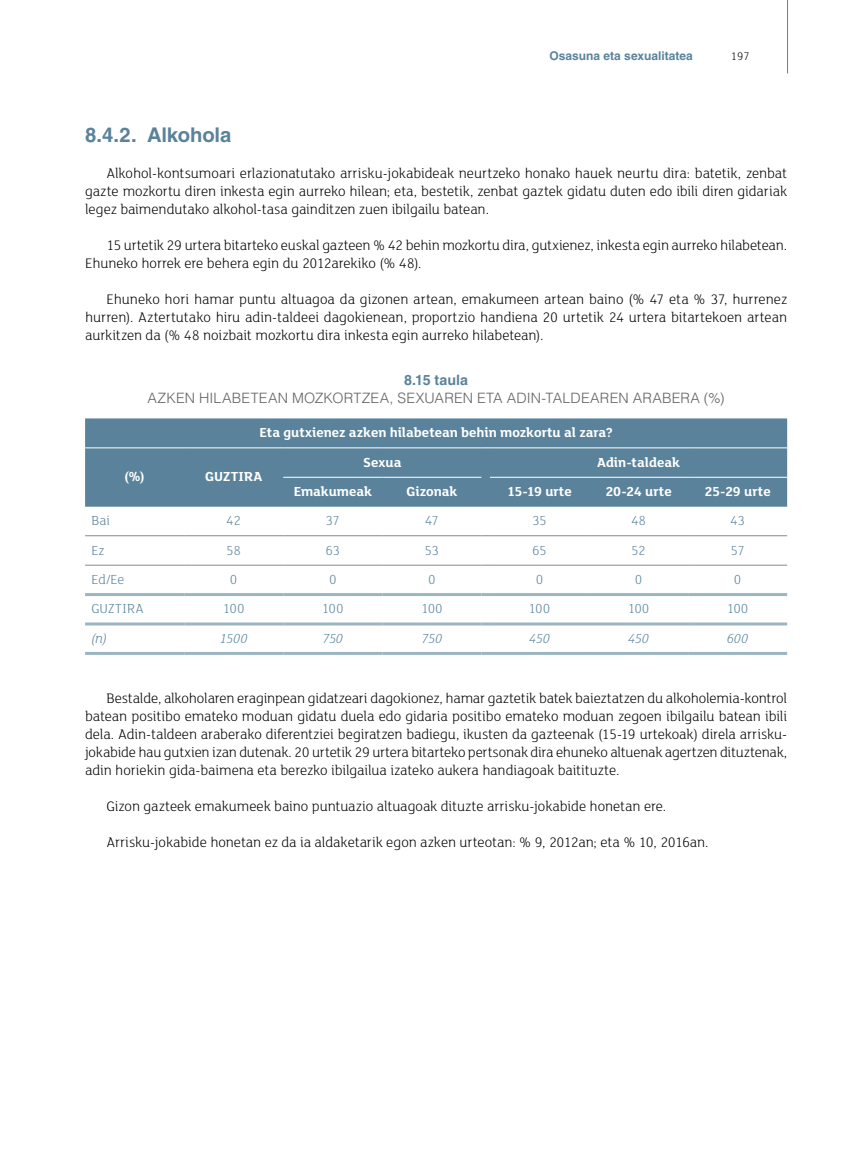
<style>
.page{position:relative;width:851px;height:1149px;background:#fff}
.page>*{position:absolute;margin:0;border:0;box-sizing:border-box;transform-origin:0 0}
._1_1_1_TERCER_NIVEL{font:700 20.25px "Helvetica LT Std";letter-spacing:-.005em;color:#5a839b}
.TEXTO_GENERAL{font:300 15px/18px "FS Lola";letter-spacing:-.01em;color:#000;text-align:justify}
.CABECERA{font:700 14.25px "FS Lola";color:#fff}
.GRAFICO_Y_TABLA_TITU{font:300 14.25px "Helvetica LT Std";letter-spacing:.015em;color:#626262}
.TEXTO{font:300 14.25px "FS Lola";letter-spacing:-.02em;color:#5a839b}
.TEXTO-2{font:italic 300 14.25px "FS Lola";letter-spacing:-.015em;color:#5a839b}
.GRAFICO_Y_TABLA{font:700 14.25px "Helvetica LT Std";color:#5a839b}
.TEXTO-3{font:300 14.25px "FS Lola";letter-spacing:.01em;color:#5a839b}
.t1{font:700 12px "Helvetica LT Std";color:#5a839b}
.t2{font:300 12px "FS Lola";color:#000}
</style>
<div class="page">
<hr style="left:787px;top:0;width:1px;height:73px;background:#5a839b">
<div style="left:85px;top:418px;width:702px;height:88px;background:#5a839b"></div>
<hr style="left:85px;top:535px;width:99px;height:1px;background:#898989">
<hr style="left:184px;top:535px;width:99px;height:1px;background:#898989">
<hr style="left:283px;top:535px;width:99px;height:1px;background:#898989">
<hr style="left:382px;top:535px;width:99px;height:1px;background:#898989">
<hr style="left:490px;top:535px;width:99px;height:1px;background:#898989">
<hr style="left:589px;top:535px;width:99px;height:1px;background:#898989">
<hr style="left:688px;top:535px;width:99px;height:1px;background:#898989">
<hr style="left:85px;top:593px;width:99px;height:3px;background:#9cb5c3">
<hr style="left:184px;top:593px;width:99px;height:3px;background:#9cb5c3">
<hr style="left:283px;top:593px;width:99px;height:3px;background:#9cb5c3">
<hr style="left:382px;top:593px;width:99px;height:3px;background:#9cb5c3">
<svg style="left:481px;top:593px;width:9px;height:3px"></svg>
<hr style="left:490px;top:593px;width:99px;height:3px;background:#9cb5c3">
<hr style="left:589px;top:593px;width:99px;height:3px;background:#9cb5c3">
<hr style="left:688px;top:593px;width:99px;height:3px;background:#9cb5c3">
<hr style="left:85px;top:622px;width:99px;height:3px;background:#9cb5c3">
<hr style="left:184px;top:622px;width:99px;height:3px;background:#9cb5c3">
<hr style="left:283px;top:622px;width:99px;height:3px;background:#9cb5c3">
<hr style="left:382px;top:622px;width:99px;height:3px;background:#9cb5c3">
<svg style="left:481px;top:622px;width:9px;height:3px"></svg>
<hr style="left:490px;top:622px;width:99px;height:3px;background:#9cb5c3">
<hr style="left:589px;top:622px;width:99px;height:3px;background:#9cb5c3">
<hr style="left:688px;top:622px;width:99px;height:3px;background:#9cb5c3">
<hr style="left:85px;top:447px;width:99px;height:1px;background:#fff">
<hr style="left:184px;top:447px;width:99px;height:1px;background:#fff">
<hr style="left:283px;top:447px;width:99px;height:1px;background:#fff">
<hr style="left:382px;top:447px;width:99px;height:1px;background:#fff">
<hr style="left:490px;top:447px;width:99px;height:1px;background:#fff">
<hr style="left:589px;top:447px;width:99px;height:1px;background:#fff">
<hr style="left:688px;top:447px;width:99px;height:1px;background:#fff">
<hr style="left:283px;top:477px;width:99px;height:1px;background:#fff">
<hr style="left:382px;top:477px;width:99px;height:1px;background:#fff">
<hr style="left:490px;top:477px;width:99px;height:1px;background:#fff">
<hr style="left:589px;top:477px;width:99px;height:1px;background:#fff">
<hr style="left:688px;top:477px;width:99px;height:1px;background:#fff">
<hr style="left:85px;top:564px;width:99px;height:1px;background:#898989">
<hr style="left:184px;top:564px;width:99px;height:1px;background:#898989">
<hr style="left:283px;top:564px;width:99px;height:1px;background:#898989">
<hr style="left:382px;top:564px;width:99px;height:1px;background:#898989">
<hr style="left:490px;top:564px;width:99px;height:1px;background:#898989">
<hr style="left:589px;top:564px;width:99px;height:1px;background:#898989">
<hr style="left:688px;top:564px;width:99px;height:1px;background:#898989">
<hr style="left:85px;top:651px;width:99px;height:3px;background:#9cb5c3">
<hr style="left:184px;top:651px;width:99px;height:3px;background:#9cb5c3">
<hr style="left:283px;top:651px;width:99px;height:3px;background:#9cb5c3">
<hr style="left:382px;top:651px;width:99px;height:3px;background:#9cb5c3">
<svg style="left:481px;top:652px;width:9px;height:2px"></svg>
<hr style="left:490px;top:651px;width:99px;height:3px;background:#9cb5c3">
<hr style="left:589px;top:651px;width:99px;height:3px;background:#9cb5c3">
<hr style="left:688px;top:651px;width:99px;height:3px;background:#9cb5c3">
<p class="t1" style="left:549px;top:48px;width:145px">Osasuna eta sexualitatea</p>
<p class="t2" style="left:730px;top:49px;width:21px">197</p>
<p class="_1_1_1_TERCER_NIVEL" style="left:85px;top:123px;width:148px">8.4.2. Alkohola</p>
<p class="TEXTO_GENERAL" style="left:85px;top:165px;width:703px;text-indent:21px">Alkohol-kontsumoari erlazionatutako arrisku-jokabideak neurtzeko honako hauek neurtu dira: batetik, zenbat gazte mozkortu diren inkesta egin aurreko hilean; eta, bestetik, zenbat gaztek gidatu duten edo ibili diren gidariak legez baimendutako alkohol-tasa gainditzen zuen ibilgailu batean.</p>
<p class="TEXTO_GENERAL" style="left:85px;top:237px;width:703px;text-indent:21px">15 urtetik 29 urtera bitarteko euskal gazteen % 42 behin mozkortu dira, gutxienez, inkesta egin aurreko hilabetean.<br>Ehuneko horrek ere behera egin du 2012arekiko (% 48).</p>
<p class="TEXTO_GENERAL" style="left:85px;top:291px;width:703px;text-indent:21px">Ehuneko hori hamar puntu altuagoa da gizonen artean, emakumeen artean baino (% 47 eta % 37, hurrenez hurren). Aztertutako hiru adin-taldeei dagokienean, proportzio handiena 20 urtetik 24 urtera bitartekoen artean aurkitzen da (% 48 noizbait mozkortu dira inkesta egin aurreko hilabetean).</p>
<p class="GRAFICO_Y_TABLA" style="left:404px;top:371px;width:66px">8.15 taula</p>
<p class="GRAFICO_Y_TABLA_TITU" style="left:147px;top:389px;width:578px">AZKEN HILABETEAN MOZKORTZEA, SEXUAREN ETA ADIN-TALDEAREN ARABERA (%)</p>
<p class="CABECERA" style="left:259px;top:424px;width:355px">Eta gutxienez azken hilabetean behin mozkortu al zara?</p>
<p class="CABECERA" style="left:124px;top:468px;width:22px">(%)</p>
<p class="CABECERA" style="left:205px;top:468px;width:58px">GUZTIRA</p>
<p class="CABECERA" style="left:363px;top:453px;width:40px">Sexua</p>
<p class="CABECERA" style="left:597px;top:453px;width:84px">Adin-taldeak</p>
<p class="CABECERA" style="left:293px;top:483px;width:80px">Emakumeak</p>
<p class="CABECERA" style="left:406px;top:483px;width:52px">Gizonak</p>
<p class="CABECERA" style="left:507px;top:483px;width:66px">15-19 urte</p>
<p class="CABECERA" style="left:605px;top:483px;width:68px">20-24 urte</p>
<p class="CABECERA" style="left:704px;top:483px;width:68px">25-29 urte</p>
<p class="TEXTO" style="left:91px;top:512px;width:20px">Bai</p>
<p class="TEXTO" style="left:226px;top:512px;width:16px">42</p>
<p class="TEXTO" style="left:325px;top:512px;width:16px">37</p>
<p class="TEXTO" style="left:424px;top:512px;width:16px">47</p>
<p class="TEXTO" style="left:532px;top:512px;width:16px">35</p>
<p class="TEXTO" style="left:631px;top:512px;width:17px">48</p>
<p class="TEXTO" style="left:730px;top:512px;width:16px">43</p>
<p class="TEXTO" style="left:91px;top:541px;width:15px">Ez</p>
<p class="TEXTO" style="left:226px;top:541px;width:16px">58</p>
<p class="TEXTO" style="left:325px;top:541px;width:16px">63</p>
<p class="TEXTO" style="left:424px;top:541px;width:16px">53</p>
<p class="TEXTO" style="left:532px;top:541px;width:16px">65</p>
<p class="TEXTO" style="left:631px;top:541px;width:16px">52</p>
<p class="TEXTO" style="left:730px;top:541px;width:16px">57</p>
<p class="TEXTO" style="left:91px;top:571px;width:34px">Ed/Ee</p>
<p class="TEXTO" style="left:230px;top:571px;width:9px">0</p>
<p class="TEXTO" style="left:329px;top:571px;width:9px">0</p>
<p class="TEXTO" style="left:428px;top:571px;width:9px">0</p>
<p class="TEXTO" style="left:535px;top:571px;width:9px">0</p>
<p class="TEXTO" style="left:634px;top:571px;width:9px">0</p>
<p class="TEXTO" style="left:733px;top:571px;width:9px">0</p>
<p class="TEXTO-3" style="left:91px;top:600px;width:54px">GUZTIRA</p>
<p class="TEXTO" style="left:223px;top:600px;width:23px">100</p>
<p class="TEXTO" style="left:322px;top:600px;width:23px">100</p>
<p class="TEXTO" style="left:421px;top:600px;width:23px">100</p>
<p class="TEXTO" style="left:528px;top:600px;width:23px">100</p>
<p class="TEXTO" style="left:627px;top:600px;width:23px">100</p>
<p class="TEXTO" style="left:726px;top:600px;width:23px">100</p>
<p class="TEXTO-2" style="left:91px;top:629px;width:17px">(n)</p>
<p class="TEXTO-2" style="left:220px;top:629px;width:29px">1500</p>
<p class="TEXTO-2" style="left:322px;top:629px;width:22px">750</p>
<p class="TEXTO-2" style="left:421px;top:629px;width:22px">750</p>
<p class="TEXTO-2" style="left:529px;top:629px;width:22px">450</p>
<p class="TEXTO-2" style="left:628px;top:629px;width:22px">450</p>
<p class="TEXTO-2" style="left:726px;top:629px;width:23px">600</p>
<p class="TEXTO_GENERAL" style="left:85px;top:689px;width:703px;text-indent:21px">Bestalde, alkoholaren eraginpean gidatzeari dagokionez, hamar gaztetik batek baieztatzen du alkoholemia-kontrol batean positibo emateko moduan gidatu duela edo gidaria positibo emateko moduan zegoen ibilgailu batean ibili dela. Adin-taldeen araberako diferentziei begiratzen badiegu, ikusten da gazteenak (15-19 urtekoak) direla arrisku&shy;jokabide hau gutxien izan dutenak. 20 urtetik 29 urtera bitarteko pertsonak dira ehuneko altuenak agertzen dituztenak, adin horiekin gida-baimena eta berezko ibilgailua izateko aukera handiagoak baitituzte.</p>
<p class="TEXTO_GENERAL" style="left:106px;top:797px;width:561px">Gizon gazteek emakumeek baino puntuazio altuagoak dituzte arrisku-jokabide honetan ere.</p>
<p class="TEXTO_GENERAL" style="left:106px;top:833px;width:603px">Arrisku-jokabide honetan ez da ia aldaketarik egon azken urteotan: % 9, 2012an; eta % 10, 2016an.</p>
</div>
